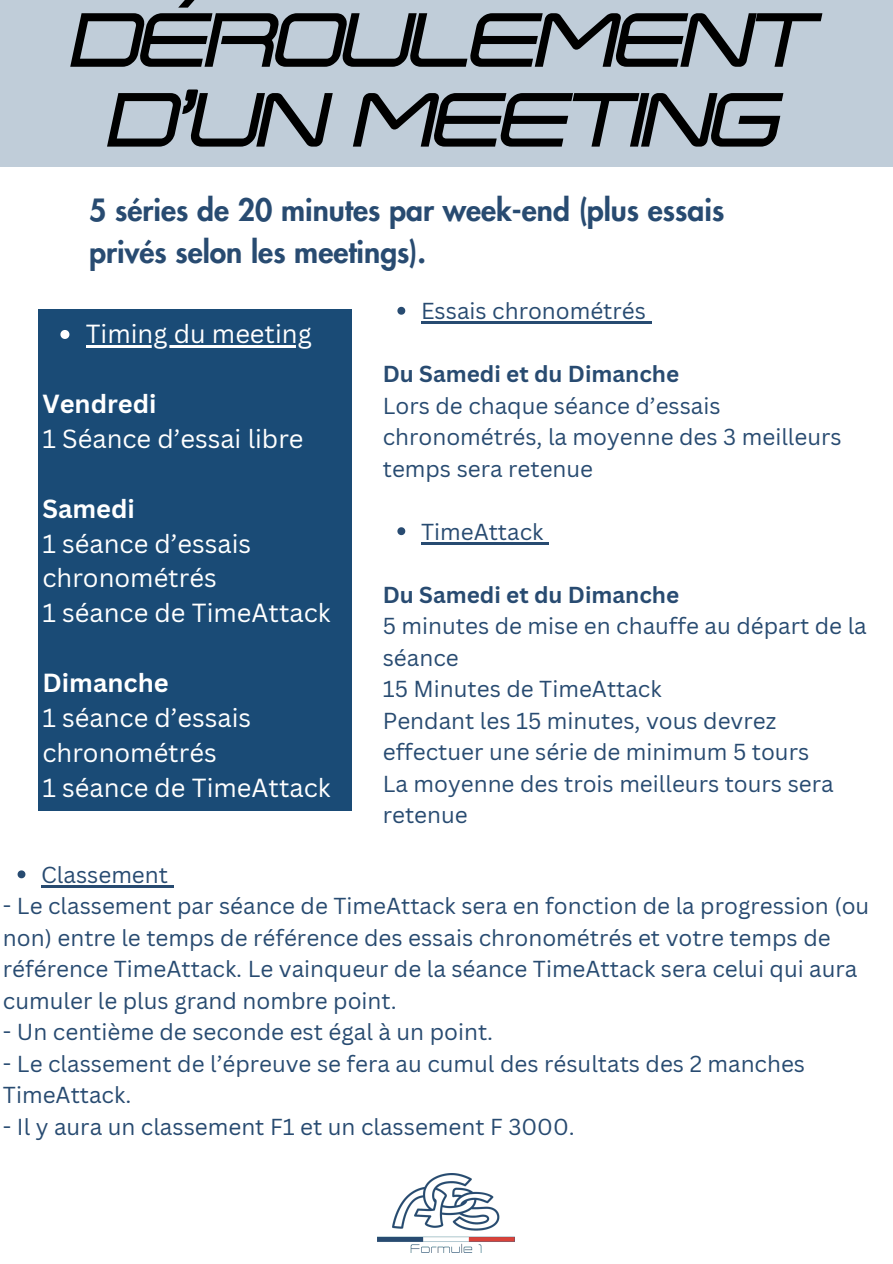
<style>
.page{position:relative;width:893px;height:1264px;background:#fff}
.page>*{position:absolute;margin:0;border:0;box-sizing:border-box;transform-origin:0 0}
.t1{font:italic 700 75px/79.8px "Expansiva";letter-spacing:-.065em;color:#000;text-align:center}
.t2{font:800 30px/41.5px "Futura LT Pro";color:#284b71}
.t3{font:25.5px/34.8px "Canva Sans";color:#fff}
.t4{font:700 25.5px "Canva Sans";color:#fff}
.t5{font:22.5px/31.5px "Canva Sans";color:#284b71}
.t6{font:700 22.5px "Canva Sans";color:#284b71}
</style>
<div class="page">
<div style="left:0;top:0;width:892px;height:167px;background:#c0cdd9"></div>
<div style="left:38px;top:310px;width:313px;height:501px;background:#1a4b76"></div>
<svg style="left:60px;top:330px;width:9px;height:9px"></svg>
<hr style="left:86px;top:346px;width:226px;height:2px;background:#fff">
<svg style="left:397px;top:307px;width:8px;height:8px"></svg>
<hr style="left:421px;top:321px;width:225px;height:3px;background:#284b71">
<svg style="left:646px;top:321px;width:5px;height:3px"></svg>
<svg style="left:397px;top:527px;width:8px;height:8px"></svg>
<hr style="left:421px;top:542px;width:122px;height:2px;background:#284b71">
<svg style="left:543px;top:542px;width:6px;height:2px"></svg>
<svg style="left:18px;top:870px;width:7px;height:8px"></svg>
<hr style="left:41px;top:885px;width:127px;height:2px;background:#284b71">
<svg style="left:168px;top:885px;width:6px;height:2px"></svg>
<img style="left:377px;top:1173px;width:138px;height:79px">
<p class="t1" style="left:72px;top:7px;width:749px">DÉROULEMENT<br>D’UN MEETING</p>
<p class="t2" style="left:89px;top:190px;width:636px">5 séries de 20 minutes par week-end (plus essais privés selon les meetings).</p>
<p class="t5" style="left:421px;top:295px;width:226px">Essais chronométrés</p>
<p class="t3" style="left:86px;top:316px;width:227px">Timing du meeting</p>
<p class="t4" style="left:42px;top:386px;width:116px">Vendredi</p>
<p class="t3" style="left:42px;top:421px;width:262px">1 Séance d’essai libre</p>
<p class="t4" style="left:42px;top:490px;width:94px">Samedi</p>
<p class="t3" style="left:42px;top:525px;width:210px">1 séance d’essais chronométrés</p>
<p class="t3" style="left:42px;top:595px;width:290px">1 séance de TimeAttack</p>
<p class="t4" style="left:42px;top:665px;width:128px">Dimanche</p>
<p class="t3" style="left:42px;top:699px;width:210px">1 séance d’essais chronométrés</p>
<p class="t3" style="left:42px;top:769px;width:290px">1 séance de TimeAttack</p>
<p class="t6" style="left:383px;top:358px;width:298px">Du Samedi et du Dimanche</p>
<p class="t5" style="left:383px;top:389px;width:460px">Lors de chaque séance d’essais chronométrés, la moyenne des 3 meilleurs temps sera retenue</p>
<p class="t5" style="left:421px;top:515px;width:124px">TimeAttack</p>
<p class="t6" style="left:383px;top:578px;width:298px">Du Samedi et du Dimanche</p>
<p class="t5" style="left:383px;top:609px;width:485px">5 minutes de mise en chauffe au départ de la séance</p>
<p class="t5" style="left:383px;top:672px;width:280px">15 Minutes de TimeAttack</p>
<p class="t5" style="left:383px;top:704px;width:428px">Pendant les 15 minutes, vous devrez effectuer une série de minimum 5 tours</p>
<p class="t5" style="left:383px;top:767px;width:452px">La moyenne des trois meilleurs tours sera retenue</p>
<p class="t5" style="left:41px;top:858px;width:128px">Classement</p>
<p class="t5" style="left:3px;top:889px;width:867px">- Le classement par séance de TimeAttack sera en fonction de la progression (ou non) entre le temps de référence des essais chronométrés et votre temps de référence TimeAttack. Le vainqueur de la séance TimeAttack sera celui qui aura cumuler le plus grand nombre point.</p>
<p class="t5" style="left:3px;top:1015px;width:491px">- Un centième de seconde est égal à un point.</p>
<p class="t5" style="left:3px;top:1047px;width:803px">- Le classement de l’épreuve se fera au cumul des résultats des 2 manches<br>TimeAttack.</p>
<p class="t5" style="left:3px;top:1110px;width:573px">- Il y aura un classement F1 et un classement F 3000.</p>
</div>
